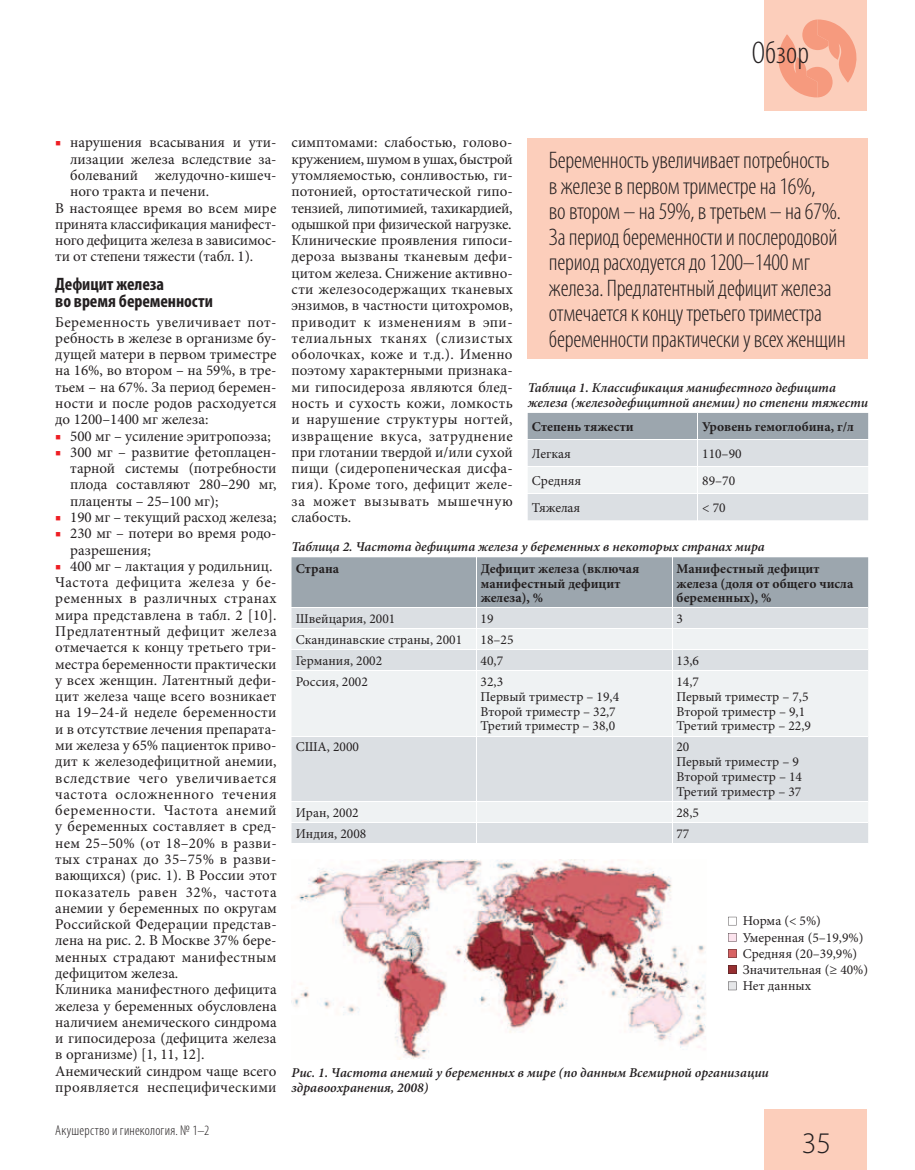
<style>
.page{position:relative;width:915px;height:1170px;background:#fff}
.page>*{position:absolute;margin:0;border:0;box-sizing:border-box;transform-origin:0 0}
.t1{font:300 condensed 31.5px "Myriad Pro";letter-spacing:.005em;color:#231f20}
.t2{font:300 30px "Myriad Pro";color:#231f20}
.t3{font:300 condensed 24px/25.5px "Myriad Pro";letter-spacing:-.01em;color:#231f20}
.t4{font:700 condensed 18px/16.2px "Myriad Pro";letter-spacing:-.005em;color:#231f20}
.t5{font:15px/16.2px "Minion Pro";letter-spacing:.005em;color:#231f20;text-align:justify}
.t6{font:300 condensed 14.25px "Myriad Pro";letter-spacing:.015em;color:#231f20}
.t7{font:13.5px/14.9px "Minion Pro";color:#231f20}
.t8{font:italic 600 13.5px/15px "Minion Pro";color:#231f20}
.t9{font:700 13.5px/14.9px "Minion Pro";color:#231f20}
.s1{color:#ee1d23}
</style>
<div class="page">
<div style="left:764px;top:0;width:102px;height:111px;background:#fccebb"></div>
<div style="left:764px;top:1108px;width:102px;height:61px;background:#fccebb"></div>
<svg style="left:778px;top:19px;width:79px;height:78px"></svg>
<svg style="left:527px;top:413px;width:340px;height:107px"></svg>
<hr style="left:527px;top:439px;width:170px;height:1px;background:#fff">
<hr style="left:697px;top:439px;width:170px;height:1px;background:#fff">
<div style="left:291px;top:823px;width:576px;height:19px;background:#dbdfe3"></div>
<svg style="left:291px;top:671px;width:576px;height:150px;fill:#eff2f3"></svg>
<svg style="left:291px;top:557px;width:576px;height:113px"></svg>
<hr style="left:476px;top:671px;width:1px;height:64px;background:#fff">
<hr style="left:671px;top:671px;width:1px;height:64px;background:#fff">
<hr style="left:291px;top:735px;width:185px;height:1px;background:#fff">
<hr style="left:476px;top:735px;width:196px;height:1px;background:#fff">
<hr style="left:476px;top:736px;width:1px;height:65px;background:#fff">
<hr style="left:672px;top:735px;width:195px;height:1px;background:#fff">
<hr style="left:671px;top:736px;width:1px;height:65px;background:#fff">
<hr style="left:291px;top:801px;width:185px;height:1px;background:#fff">
<hr style="left:476px;top:801px;width:196px;height:1px;background:#fff">
<hr style="left:672px;top:801px;width:195px;height:1px;background:#fff">
<svg style="left:476px;top:802px;width:1px;height:40px"></svg>
<svg style="left:671px;top:802px;width:1px;height:40px"></svg>
<hr style="left:291px;top:607px;width:185px;height:1px;background:#fff">
<hr style="left:476px;top:607px;width:196px;height:1px;background:#fff">
<hr style="left:672px;top:607px;width:195px;height:1px;background:#fff">
<img style="left:291px;top:859px;width:415px;height:200px">
<svg style="left:728px;top:916px;width:8px;height:9px"></svg>
<svg style="left:728px;top:933px;width:8px;height:8px"></svg>
<svg style="left:728px;top:949px;width:8px;height:8px"></svg>
<svg style="left:728px;top:965px;width:8px;height:8px"></svg>
<svg style="left:728px;top:981px;width:8px;height:9px"></svg>
<div style="left:527px;top:138px;width:340px;height:221px;background:#fccebb"></div>
<h1 class="t1" style="left:751px;top:34px;width:59px">Обзор</h1>
<p class="t5" style="left:55px;top:135px;width:223px"><span class="s1">■</span> нарушения всасывания и ути-</p>
<p class="t5" style="left:70px;top:151px;width:208px">лизации железа вследствие за-</p>
<p class="t5" style="left:70px;top:167px;width:208px">болеваний желудочно-кишеч-</p>
<p class="t5" style="left:70px;top:183px;width:140px">ного тракта и печени.</p>
<p class="t5" style="left:55px;top:200px;width:222px">В настоящее время во всем мире</p>
<p class="t5" style="left:55px;top:216px;width:223px">принята классификация манифест-</p>
<p class="t5" style="left:55px;top:232px;width:223px">ного дефицита железа в зависимос-</p>
<p class="t5" style="left:55px;top:248px;width:199px">ти от степени тяжести (табл. 1).</p>
<p class="t4" style="left:55px;top:276px;width:159px">Дефицит железа<br>во время беременности</p>
<p class="t5" style="left:55px;top:313px;width:223px">Беременность увеличивает пот&shy;ребность в железе в организме бу&shy;дущей матери в первом триместре на 16%, во втором – на 59%, в тре&shy;тьем – на 67%. За период беремен&shy;ности и после родов расходуется до 1200–1400 мг железа:</p>
<p class="t5" style="left:55px;top:427px;width:217px"><span class="s1">■</span> 500 мг – усиление эритропоэза;</p>
<p class="t5" style="left:70px;top:444px;width:208px;text-indent:-15px"><span class="s1">■</span> 300 мг – развитие фетоплацен&shy;тарной системы (потребности плода составляют 280–290 мг, плаценты – 25–100 мг);</p>
<p class="t5" style="left:55px;top:509px;width:223px"><span class="s1">■</span> 190 мг – текущий расход железа;</p>
<p class="t5" style="left:70px;top:525px;width:208px;text-indent:-15px"><span class="s1">■</span> 230 мг – потери во время родо&shy;разрешения;</p>
<p class="t5" style="left:55px;top:558px;width:223px;text-align:left"><span class="s1">■</span> 400 мг – лактация у родильниц.<br>Частота дефицита железа у бе&shy;ременных в различных странах мира представлена в табл. 2 [10].<br>Предлатентный дефицит железа отмечается к концу третьего три&shy;местра беременности практически у всех женщин. Латентный дефи&shy;цит железа чаще всего возникает на 19–24-й неделе беременности и в отсутствие лечения препарата&shy;ми железа у 65% пациенток приво&shy;дит к железодефицитной анемии, вследствие чего увеличивается частота осложненного течения беременности. Частота анемий у беременных составляет в сред&shy;нем 25–50% (от 18–20% в разви&shy;тых странах до 35–75% в разви&shy;вающихся) (рис. 1). В России этот показатель равен 32%, частота анемии у беременных по округам<br>Российской Федерации представ&shy;лена на рис. 2. В Москве 37% бере&shy;менных страдают манифестным дефицитом железа.<br>Клиника манифестного дефицита железа у беременных обусловлена наличием анемического синдрома и гипосидероза (дефицита железа в организме) [1, 11, 12].<br>Анемический синдром чаще всего проявляется неспецифическими</p>
<p class="t6" style="left:55px;top:1121px;width:155px">Акушерство и гинекология. № 1–2</p>
<p class="t5" style="left:291px;top:135px;width:223px">симптомами: слабостью, голово&shy;кружением, шумом в ушах, быстрой утомляемостью, сонливостью, ги&shy;потонией, ортостатической гипо&shy;тензией, липотимией, тахикардией, одышкой при физической нагрузке.<br>Клинические проявления гипоси&shy;дероза вызваны тканевым дефи&shy;цитом железа. Снижение активно&shy;сти железосодержащих тканевых энзимов, в частности цитохромов, приводит к изменениям в эпи&shy;телиальных тканях (слизистых оболочках, коже и т.д.). Именно поэтому характерными признака&shy;ми гипосидероза являются блед&shy;ность и сухость кожи, ломкость и нарушение структуры ногтей, извращение вкуса, затруднение при глотании твердой и/или сухой пищи (сидеропеническая дисфа&shy;гия). Кроме того, дефицит желе&shy;за может вызывать мышечную слабость.</p>
<p class="t3" style="left:549px;top:148px;width:298px">Беременность увеличивает потребность<br>в железе в первом триместре на 16%,<br>во втором – на 59%, в третьем – на 67%.<br>За период беременности и послеродовой период расходуется до 1200–1400 мг железа. Предлатентный дефицит железа отмечается к концу третьего триместра беременности практически у всех женщин</p>
<p class="t8" style="left:527px;top:379px;width:342px">Таблица 1. Классификация манифестного дефицита железа (железодефицитной анемии) по степени тяжести</p>
<p class="t9" style="left:531px;top:419px;width:103px">Степень тяжести</p>
<p class="t9" style="left:702px;top:419px;width:153px">Уровень гемоглобина, г/л</p>
<p class="t7" style="left:531px;top:446px;width:40px">Легкая</p>
<p class="t7" style="left:702px;top:446px;width:41px">110–90</p>
<p class="t7" style="left:531px;top:473px;width:51px">Средняя</p>
<p class="t7" style="left:702px;top:473px;width:34px">89–70</p>
<p class="t7" style="left:531px;top:500px;width:50px">Тяжелая</p>
<p class="t7" style="left:702px;top:500px;width:25px">&lt; 70</p>
<p class="t8" style="left:291px;top:539px;width:474px">Таблица 2. Частота дефицита железа у беременных в некоторых странах мира</p>
<p class="t9" style="left:296px;top:560px;width:45px">Страна</p>
<p class="t9" style="left:480px;top:560px;width:160px">Дефицит железа (включая манифестный дефицит железа), %</p>
<p class="t9" style="left:676px;top:560px;width:178px">Манифестный дефицит железа (доля от общего числа беременных), %</p>
<p class="t7" style="left:295px;top:611px;width:101px">Швейцария, 2001</p>
<p class="t7" style="left:480px;top:611px;width:14px">19</p>
<p class="t7" style="left:676px;top:611px;width:8px">3</p>
<p class="t7" style="left:295px;top:632px;width:168px">Скандинавские страны, 2001</p>
<p class="t7" style="left:480px;top:632px;width:34px">18–25</p>
<p class="t7" style="left:295px;top:653px;width:88px">Германия, 2002</p>
<p class="t7" style="left:480px;top:653px;width:24px">40,7</p>
<p class="t7" style="left:676px;top:653px;width:24px">13,6</p>
<p class="t7" style="left:295px;top:674px;width:74px">Россия, 2002</p>
<p class="t7" style="left:480px;top:674px;width:140px">32,3<br>Первый триместр – 19,4<br>Второй триместр – 32,7<br>Третий триместр – 38,0</p>
<p class="t7" style="left:676px;top:674px;width:136px">14,7<br>Первый триместр – 7,5<br>Второй триместр – 9,1<br>Третий триместр – 22,9</p>
<p class="t7" style="left:295px;top:739px;width:65px">США, 2000</p>
<p class="t7" style="left:676px;top:739px;width:127px">20<br>Первый триместр – 9<br>Второй триместр – 14<br>Третий триместр – 37</p>
<p class="t7" style="left:295px;top:805px;width:64px">Иран, 2002</p>
<p class="t7" style="left:676px;top:805px;width:24px">28,5</p>
<p class="t7" style="left:295px;top:826px;width:72px">Индия, 2008</p>
<p class="t7" style="left:676px;top:826px;width:14px">77</p>
<p class="t7" style="left:742px;top:912px;width:127px;line-height:16.2px">Норма (&lt; 5%)<br>Умеренная (5–19,9%)<br>Средняя (20–39,9%)<br>Значительная (≥ 40%)<br>Нет данных</p>
<p class="t8" style="left:291px;top:1065px;width:478px">Рис. 1. Частота анемий у беременных в мире (по данным Всемирной организации здравоохранения, 2008)</p>
<h2 class="t2" style="left:801px;top:1125px;width:31px">35</h2>
</div>
